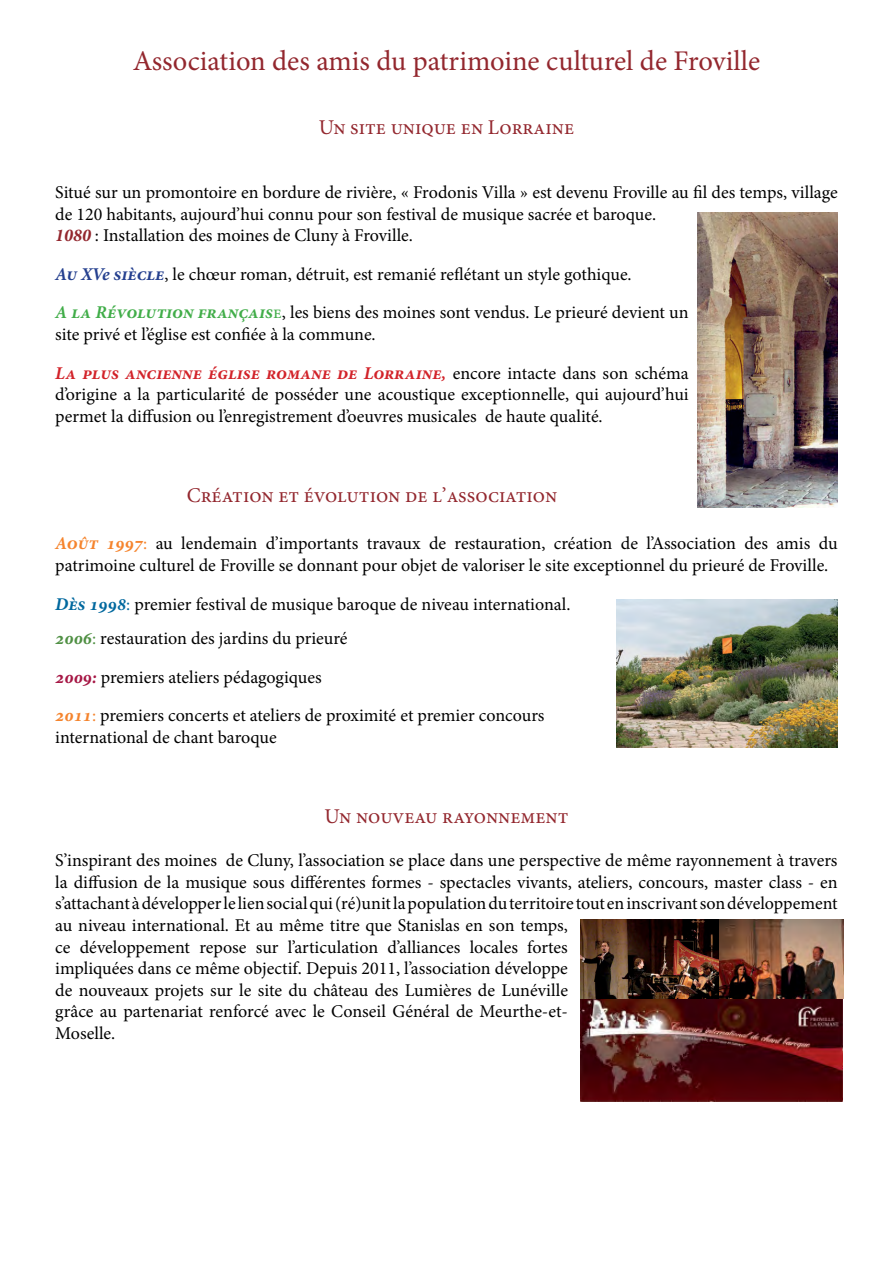
<style>
.page{position:relative;width:893px;height:1263px;background:#fff}
.page>*{position:absolute;margin:0;border:0;box-sizing:border-box;transform-origin:0 0}
.t1{font:28.5px "Minion Pro";color:#93272e}
.t2{font:21px "Minion Pro";color:#93272e}
.t3{font:18px/21.6px "Minion Pro";letter-spacing:-.005em;color:#000}
.s1{font-weight:700;font-style:italic;color:#93272e}
.s2{font-weight:700;font-style:italic;color:#25408f}
.s3{font-weight:700;font-style:italic;color:#41ad49}
.s4{color:#41ad49}
.s5{font-weight:700;font-style:italic;color:#d2232a}
.s6{font-weight:700;font-style:italic;color:#f5842d}
.s7{color:#f5842d}
.s8{font-weight:700;font-style:italic;color:#00689e}
.s9{color:#00689e}
.s10{font-weight:700;font-style:italic;color:#509044}
.s11{color:#509044}
.s12{font-weight:700;font-style:italic;color:#a61745}
</style>
<div class="page">
<img style="left:697px;top:213px;width:141px;height:295px">
<img style="left:616px;top:600px;width:222px;height:147px">
<img style="left:581px;top:919px;width:262px;height:182px">
<h1 class="t1" style="left:133px;top:42px;width:629px">Association des amis du patrimoine culturel de Froville</h1>
<p class="t2" style="left:319px;top:113px;width:257px">Un site unique en Lorraine</p>
<p class="t3" style="left:55px;top:181px;width:784px">Situé sur un promontoire en bordure de rivière, « Frodonis Villa » est devenu Froville au fil des temps, village de 120 habitants, aujourd’hui connu pour son festival de musique sacrée et baroque.<br><span class="s1">1080</span> : Installation des moines de Cluny à Froville.</p>
<p class="t3" style="left:55px;top:255px;width:635px;line-height:38.5px"><span class="s2">Au XVe siècle</span>, le chœur roman, détruit, est remanié reflétant un style gothique.<br><span class="s3">A la Révolution français</span><span class="s4">e</span>, les biens des moines sont vendus. Le prieuré devient un</p>
<p class="t3" style="left:55px;top:315px;width:635px;line-height:38.5px">site privé et l’église est confiée à la commune.<br><span class="s5">La plus ancienne église romane de Lorraine,</span> encore intacte dans son schéma</p>
<p class="t3" style="left:55px;top:384px;width:635px">d’origine a la particularité de posséder une acoustique exceptionnelle, qui aujourd’hui permet la diffusion ou l’enregistrement d’oeuvres musicales de haute qualité.</p>
<p class="t2" style="left:187px;top:481px;width:372px">Création et évolution de l’association</p>
<p class="t3" style="left:55px;top:533px;width:784px"><span class="s6">Août 1997</span><span class="s7">:</span> au lendemain d’importants travaux de restauration, création de l’Association des amis du patrimoine culturel de Froville se donnant pour objet de valoriser le site exceptionnel du prieuré de Froville.</p>
<p class="t3" style="left:55px;top:587px;width:517px;line-height:34.3px"><span class="s8">Dès 1998</span><span class="s9">:</span> premier festival de musique baroque de niveau international.<br><span class="s10">2006</span><span class="s11">:</span> restauration des jardins du prieuré</p>
<p class="t3" style="left:55px;top:658px;width:491px;line-height:38.5px"><span class="s12">2009:</span> premiers ateliers pédagogiques<br><span class="s6">2011</span><span class="s7">:</span> premiers concerts et ateliers de proximité et premier concours</p>
<p class="t3" style="left:55px;top:726px;width:223px">international de chant baroque</p>
<p class="t2" style="left:325px;top:802px;width:245px">Un nouveau rayonnement</p>
<p class="t3" style="left:55px;top:850px;width:784px">S’inspirant des moines de Cluny, l’association se place dans une perspective de même rayonnement à travers la diffusion de la musique sous différentes formes - spectacles vivants, ateliers, concours, master class - en s’attachant à développer le lien social qui (ré)unit la population du territoire tout en inscrivant son développement au niveau international. Et au même titre que Stanislas en son temps,<br>ce développement repose sur l’articulation d’alliances locales fortes<br>impliquées dans ce même objectif. Depuis 2011, l’association développe<br>de nouveaux projets sur le site du château des Lumières de Lunéville<br>grâce au partenariat renforcé avec le Conseil Général de Meurthe-et-<br>Moselle.</p>
</div>
